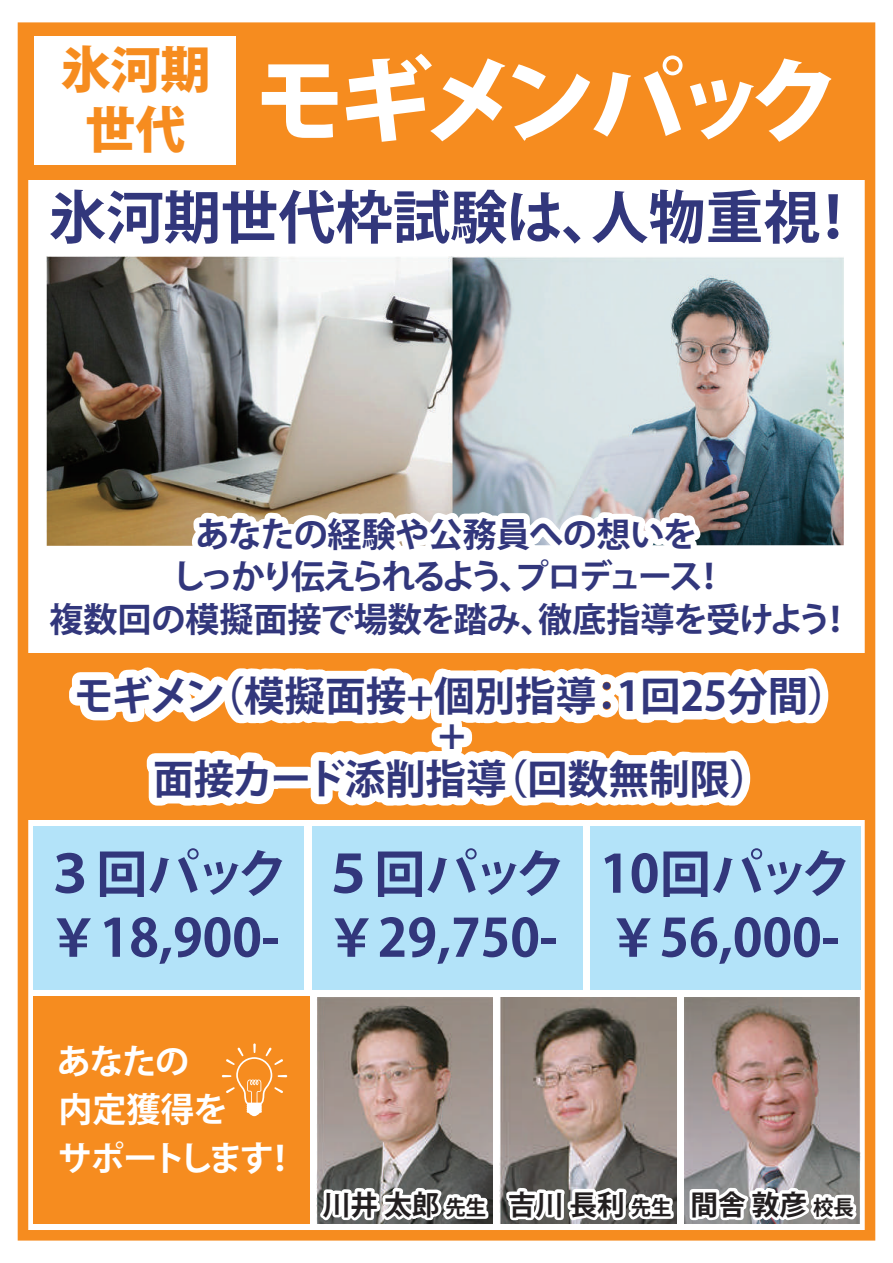
<style>
.page{position:relative;width:893px;height:1263px;background:#fff}
.page>*{position:absolute;margin:0;border:0;box-sizing:border-box;transform-origin:0 0}
.t1{font:800 93.15px "Koz Go Pr 6 N";letter-spacing:-.095em;color:#fff}
.t2{font:700 57.3px "Koz Go Pr 6 N";color:#32377c}
.t3{font:700 51.75px/64.1px "Koz Go Pr 6 N";color:#32377c}
.t4{font:800 49.8px "Koz Go Pr 6 N";color:#f68c1f}
.t5{font:700 40.65px/38.2px "Koz Go Pr 6 N";color:#32377c;text-align:center}
.t6{font:700 34.2px/42.2px "Koz Go Pr 6 N";letter-spacing:-.035em;color:#32377c;text-align:center}
.t7{font:700 34.05px/48.4px "Koz Go Pr 6 N";letter-spacing:-.04em;color:#fff}
.t8{font:700 27.6px "Koz Go Pr 6 N";color:#231f20}
.s1{font-size:20.4px}
</style>
<div class="page">
<img style="left:46px;top:257px;width:797px;height:18px">
<img style="left:316px;top:998px;width:176px;height:226px">
<img style="left:684px;top:998px;width:176px;height:226px">
<img style="left:500px;top:997px;width:176px;height:226px">
<div style="left:33px;top:996px;width:277px;height:227px;background:#f68c1f"></div>
<div style="left:23px;top:23px;width:847px;height:156px;background:#f68c1f"></div>
<div style="left:18px;top:22px;width:857px;height:1218px;border:11px solid #f68c1f"></div>
<div style="left:34px;top:36px;width:201px;height:128px;background:#fff"></div>
<div style="left:23px;top:654px;width:847px;height:166px;background:#f68c1f"></div>
<svg style="left:345px;top:22px;width:74px;height:253px"></svg>
<img style="left:32px;top:275px;width:819px;height:705px">
<svg style="left:222px;top:1043px;width:65px;height:73px"></svg>
<div style="left:33px;top:826px;width:271px;height:163px;background:#b3e3f9"></div>
<div style="left:312px;top:826px;width:270px;height:163px;background:#b3e3f9"></div>
<div style="left:590px;top:826px;width:271px;height:163px;background:#b3e3f9"></div>
<svg style="left:314px;top:1183px;width:177px;height:53px"></svg>
<svg style="left:503px;top:1180px;width:174px;height:44px"></svg>
<svg style="left:686px;top:1167px;width:180px;height:60px"></svg>
<h3 class="t4" style="left:61px;top:42px;width:151px">氷河期</h3>
<h1 class="t1" style="left:86px;top:49px;width:757px"><sub>世代</sub> モギメンパック</h1>
<h2 class="t2" style="left:49px;top:185px;width:814px">氷河期世代枠試験は、人物重視！</h2>
<p class="t6" style="left:49px;top:514px;width:805px">あなたの経験や公務員への想いを<br>しっかり伝えられるよう、プロデュース！<br>複数回の模擬面接で場数を踏み、徹底指導を受けよう！</p>
<p class="t5" style="left:74px;top:678px;width:776px">モギメン（模擬面接+個別指導：1回25分間）+</p>
<p class="t5" style="left:153px;top:760px;width:618px">面接カード添削指導（回数無制限）</p>
<h3 class="t3" style="left:44px;top:843px;width:246px">３回パック￥18,900-</h3>
<h3 class="t3" style="left:322px;top:843px;width:246px">５回パック￥29,750-</h3>
<h3 class="t3" style="left:600px;top:843px;width:253px">10回パック￥56,000-</h3>
<p class="t7" style="left:57px;top:1038px;width:242px">あなたの<br>内定獲得を<br>サポートします！</p>
<p class="t8" style="left:323px;top:1189px;width:533px">川井 太郎 <span class="s1">先生</span> 吉川 長利 <span class="s1">先生</span> 間舎 敦彦 <span class="s1">校長</span></p>
</div>
